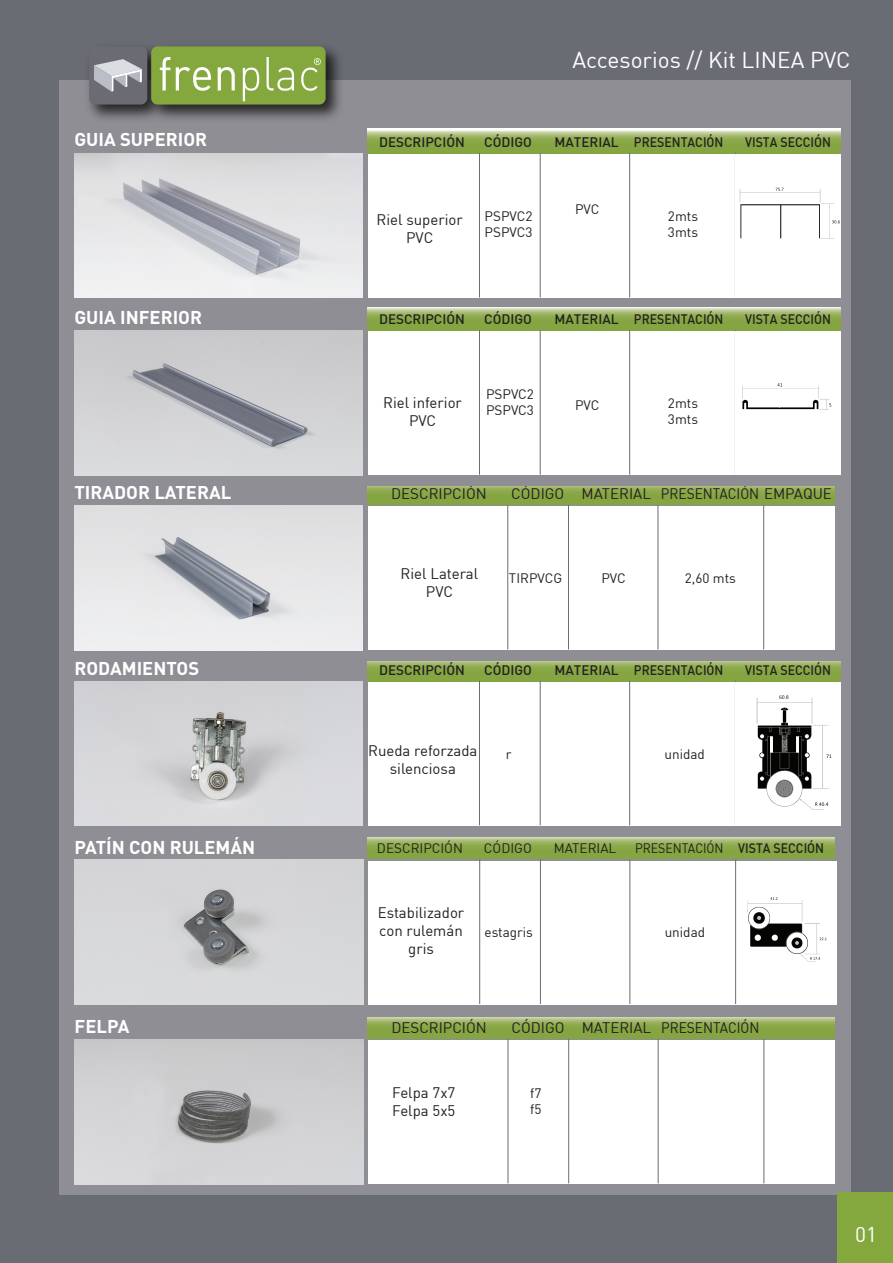
<style>
.page{position:relative;width:893px;height:1263px;background:#6a6c74}
.page>*{position:absolute;margin:0;border:0;box-sizing:border-box;transform-origin:0 0}
.t1{font:22.5px "DIN";color:#fff}
.t2{font:21px "DIN";color:#fff}
.t3{font:700 18.3px "DIN";color:#fff}
.t4{font:15px/18px "DIN";color:#231f20;text-align:center}
.t5{font:13.5px/16.2px "DIN";color:#231f20}
.t6{font:500 13.5px "DI Nbek";color:#231f20}
.t7{font:500 13.5px "DI Nbek";color:#231f20;scale:.91 1}
.t8{font:13.5px "DIN";color:#231f20;scale:.91 1}
.s1{font-family:"DI Nbek";font-weight:500}
</style>
<div class="page">
<div style="left:60px;top:968px;width:791px;height:227px;background:#8f8e94"></div>
<svg style="left:368px;top:1017px;width:467px;height:21px;background:#93ae57"></svg>
<div style="left:368px;top:1040px;width:467px;height:144px;background:#fff"></div>
<hr style="left:763px;top:1039px;width:1px;height:144px;background:#6c6d70">
<hr style="left:658px;top:1039px;width:1px;height:144px;background:#6c6d70">
<hr style="left:568px;top:1039px;width:1px;height:144px;background:#6c6d70">
<hr style="left:508px;top:1039px;width:1px;height:144px;background:#6c6d70">
<img style="left:75px;top:1040px;width:288px;height:144px">
<div style="left:60px;top:790px;width:791px;height:226px;background:#8f8e94"></div>
<svg style="left:368px;top:837px;width:467px;height:22px;background:#93af57"></svg>
<img style="left:75px;top:860px;width:288px;height:144px">
<div style="left:368px;top:861px;width:468px;height:143px;background:#fff"></div>
<hr style="left:735px;top:859px;width:1px;height:145px;background:#6c6d70">
<hr style="left:629px;top:859px;width:1px;height:145px;background:#6c6d70">
<hr style="left:540px;top:859px;width:1px;height:145px;background:#6c6d70">
<hr style="left:479px;top:859px;width:1px;height:145px;background:#6c6d70">
<img style="left:747px;top:897px;width:80px;height:65px">
<div style="left:59px;top:610px;width:792px;height:226px;background:#8f8e94"></div>
<img style="left:74px;top:681px;width:289px;height:145px">
<svg style="left:368px;top:661px;width:473px;height:20px;background:#8fab50"></svg>
<div style="left:368px;top:682px;width:367px;height:144px;background:#fff"></div>
<hr style="left:735px;top:681px;width:1px;height:144px;background:#6c6d70">
<hr style="left:629px;top:681px;width:1px;height:144px;background:#6c6d70">
<hr style="left:540px;top:681px;width:1px;height:144px;background:#6c6d70">
<hr style="left:479px;top:681px;width:1px;height:144px;background:#6c6d70">
<img style="left:736px;top:682px;width:105px;height:144px">
<div style="left:59px;top:434px;width:792px;height:227px;background:#8f8e94"></div>
<svg style="left:368px;top:486px;width:467px;height:19px;background:#8ba94b"></svg>
<div style="left:368px;top:506px;width:467px;height:144px;background:#fff"></div>
<hr style="left:763px;top:505px;width:1px;height:144px;background:#6c6d70">
<hr style="left:658px;top:505px;width:1px;height:144px;background:#6c6d70">
<hr style="left:568px;top:505px;width:1px;height:144px;background:#6c6d70">
<hr style="left:507px;top:505px;width:1px;height:144px;background:#6c6d70">
<img style="left:74px;top:506px;width:289px;height:144px">
<div style="left:59px;top:259px;width:792px;height:227px;background:#8f8e94"></div>
<img style="left:74px;top:331px;width:289px;height:144px">
<svg style="left:368px;top:307px;width:473px;height:24px;background:#99b361"></svg>
<div style="left:368px;top:332px;width:367px;height:143px;background:#fff"></div>
<hr style="left:735px;top:330px;width:1px;height:145px;background:#6c6d70">
<hr style="left:629px;top:330px;width:1px;height:145px;background:#6c6d70">
<hr style="left:540px;top:330px;width:1px;height:145px;background:#6c6d70">
<hr style="left:479px;top:330px;width:1px;height:145px;background:#6c6d70">
<div style="left:736px;top:332px;width:105px;height:143px;background:#fff"></div>
<img style="left:742px;top:383px;width:90px;height:27px">
<div style="left:59px;top:81px;width:792px;height:226px;background:#8f8e94"></div>
<img style="left:81px;top:47px;width:267px;height:72px">
<div style="left:151px;top:46px;width:175px;height:59px;background:#85a83e;border-radius:6px"></div>
<div style="left:89px;top:46px;width:58px;height:59px;background:#6a6b73;border-radius:6px"></div>
<svg style="left:160px;top:57px;width:10px;height:33px"></svg>
<svg style="left:176px;top:67px;width:35px;height:24px"></svg>
<svg style="left:218px;top:67px;width:17px;height:23px"></svg>
<svg style="left:243px;top:68px;width:16px;height:33px"></svg>
<svg style="left:267px;top:57px;width:27px;height:34px"></svg>
<svg style="left:94px;top:59px;width:48px;height:33px"></svg>
<svg style="left:301px;top:58px;width:20px;height:33px"></svg>
<div style="left:837px;top:1192px;width:56px;height:71px;background:#85a83e"></div>
<img style="left:74px;top:153px;width:289px;height:145px">
<svg style="left:368px;top:128px;width:473px;height:25px;background:#a2b96d"></svg>
<div style="left:368px;top:154px;width:367px;height:144px;background:#fff"></div>
<hr style="left:735px;top:153px;width:1px;height:144px;background:#6c6d70">
<hr style="left:629px;top:153px;width:1px;height:144px;background:#6c6d70">
<hr style="left:540px;top:153px;width:1px;height:144px;background:#6c6d70">
<hr style="left:479px;top:153px;width:1px;height:144px;background:#6c6d70">
<div style="left:736px;top:154px;width:105px;height:144px;background:#fff"></div>
<img style="left:739px;top:187px;width:101px;height:52px">
<p class="t3" style="left:74px;top:127px;width:134px">GUIA SUPERIOR</p>
<h1 class="t1" style="left:572px;top:45px;width:280px">Accesorios // Kit LINEA PVC</h1>
<p class="t6" style="left:379px;top:133px;width:87px">DESCRIPCIÓN</p>
<p class="t6" style="left:484px;top:133px;width:49px">CÓDIGO</p>
<p class="t6" style="left:554px;top:133px;width:171px">MATERIAL PRESENTACIÓN</p>
<p class="t7" style="left:745px;top:133px;width:96px">VISTA SECCIÓN</p>
<p class="t5" style="left:575px;top:201px;width:26px">PVC</p>
<p class="t4" style="left:377px;top:210px;width:88px">Riel superior<br>PVC</p>
<p class="t5" style="left:668px;top:207px;width:32px">2mts<br>3mts</p>
<p class="t5" style="left:485px;top:207px;width:49px">PSPVC2<br>PSPVC3</p>
<p class="t3" style="left:74px;top:306px;width:129px">GUIA INFERIOR</p>
<p class="t6" style="left:379px;top:310px;width:87px">DESCRIPCIÓN</p>
<p class="t6" style="left:484px;top:310px;width:49px">CÓDIGO</p>
<p class="t6" style="left:554px;top:310px;width:171px">MATERIAL PRESENTACIÓN</p>
<p class="t7" style="left:745px;top:310px;width:96px">VISTA SECCIÓN</p>
<p class="t5" style="left:486px;top:386px;width:49px">PSPVC2<br>PSPVC3</p>
<p class="t5" style="left:575px;top:396px;width:26px">PVC</p>
<p class="t4" style="left:383px;top:393px;width:80px">Riel inferior<br>PVC</p>
<p class="t5" style="left:668px;top:395px;width:32px">2mts<br>3mts</p>
<p class="t3" style="left:74px;top:481px;width:158px">TIRADOR LATERAL</p>
<p class="t4" style="left:391px;top:484px;width:97px">DESCRIPCIÓN</p>
<p class="t4" style="left:511px;top:484px;width:322px">CÓDIGO MATERIAL PRESENTACIÓN EMPAQUE</p>
<p class="t4" style="left:401px;top:565px;width:79px">Riel Lateral<br>PVC</p>
<p class="t5" style="left:509px;top:569px;width:55px">TIRPVCG</p>
<p class="t5" style="left:601px;top:569px;width:26px">PVC</p>
<p class="t5" style="left:685px;top:569px;width:53px">2,60 mts</p>
<p class="t3" style="left:74px;top:656px;width:126px">RODAMIENTOS</p>
<p class="t6" style="left:379px;top:661px;width:87px">DESCRIPCIÓN</p>
<p class="t6" style="left:484px;top:661px;width:49px">CÓDIGO</p>
<p class="t6" style="left:554px;top:661px;width:171px">MATERIAL PRESENTACIÓN</p>
<p class="t7" style="left:745px;top:661px;width:96px">VISTA SECCIÓN</p>
<p class="t4" style="left:368px;top:741px;width:111px">Rueda reforzada silenciosa</p>
<p class="t5" style="left:506px;top:746px;width:7px">r</p>
<p class="t5" style="left:664px;top:746px;width:42px">unidad</p>
<p class="t3" style="left:75px;top:835px;width:182px">PATÍN CON RULEMÁN</p>
<p class="t5" style="left:377px;top:840px;width:87px">DESCRIPCIÓN</p>
<p class="t5" style="left:484px;top:840px;width:49px">CÓDIGO</p>
<p class="t5" style="left:554px;top:840px;width:64px">MATERIAL</p>
<p class="t8" style="left:635px;top:839px;width:209px">PRESENTACIÓN <span class="s1">VISTA SECCIÓN</span></p>
<p class="t4" style="left:378px;top:903px;width:88px">Estabilizador con rulemán gris</p>
<p class="t5" style="left:485px;top:924px;width:50px">estagris</p>
<p class="t5" style="left:665px;top:924px;width:42px">unidad</p>
<p class="t3" style="left:75px;top:1015px;width:56px">FELPA</p>
<p class="t4" style="left:391px;top:1018px;width:97px">DESCRIPCIÓN</p>
<p class="t4" style="left:511px;top:1018px;width:250px">CÓDIGO MATERIAL PRESENTACIÓN</p>
<p class="t4" style="left:392px;top:1083px;width:65px;text-align:left">Felpa 7x7<br>Felpa 5x5</p>
<p class="t5" style="left:530px;top:1085px;width:13px">f7 f5</p>
<h2 class="t2" style="left:855px;top:1222px;width:23px">01</h2>
</div>
